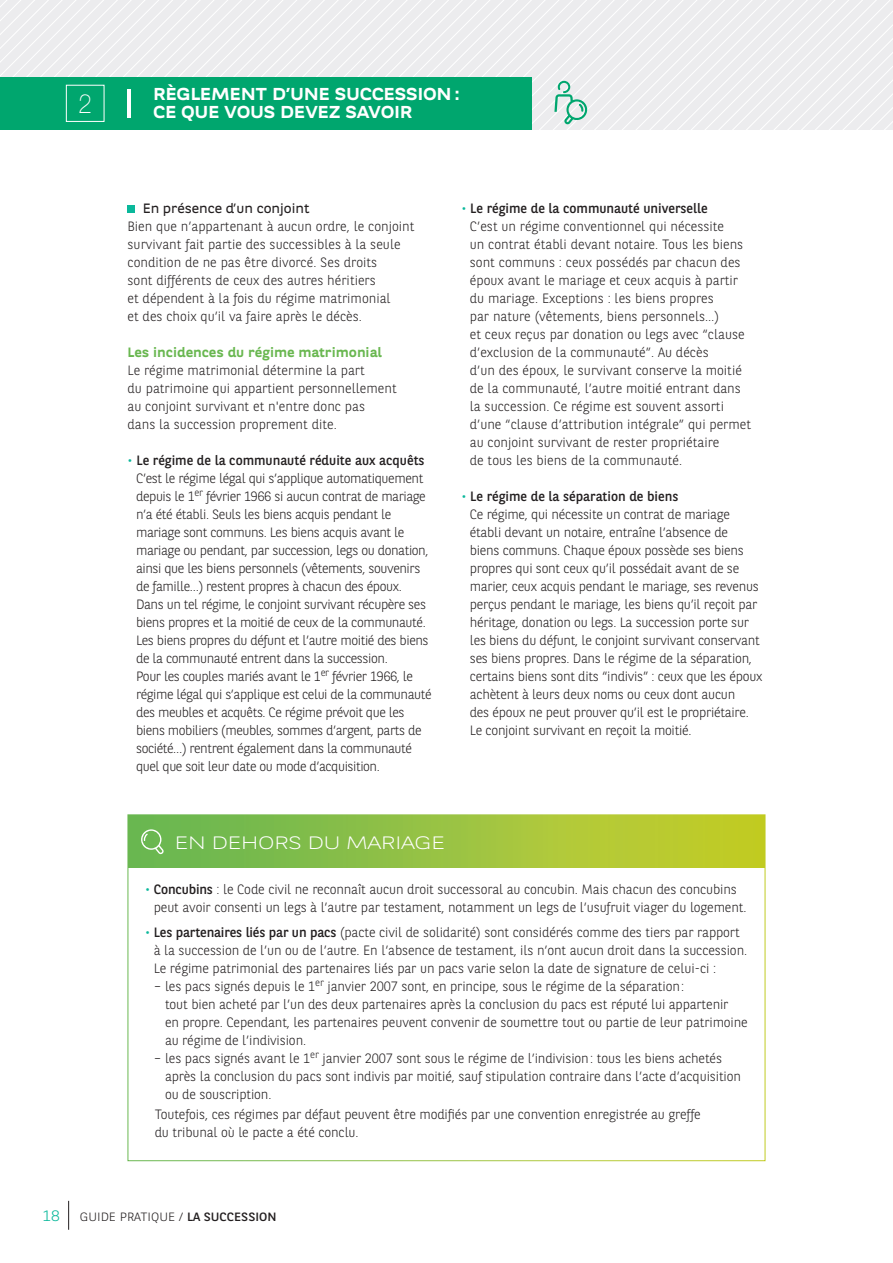
<style>
.page{position:relative;width:893px;height:1263px;background:#fff}
.page>*{position:absolute;margin:0;border:0;box-sizing:border-box;transform-origin:0 0}
.t1{font:100 26.7px "Helvetica Neue LT Std";color:#fff;scale:.9 1}
.Titres_Patates{font:300 18px "BNPP Expanded Sans";letter-spacing:-.03em;color:#fff;scale:1.11 1}
.RUBRIQUES{font:700 17.25px/18px "BNPP Expanded Sans";letter-spacing:-.02em;color:#fff;scale:.95 1}
.t2{font:300 15px "BNPP Sans";color:#0ab89b;scale:1.1 1}
.Body{font:300 13.5px/18px "BNPP Sans";letter-spacing:-.02em;color:#231f20}
.body_patates{font:300 13.5px/18px "BNPP Sans";letter-spacing:-.01em;color:#231f20}
.Body-2{font:300 13.5px/18px "BNPP Sans";color:#231f20}
.Body-3{font:13.5px "BNPP Sans";color:#231f20}
.Body-4{font:700 13.5px "BNPP Expanded Sans";color:#69b750;scale:.85 1}
.Body-5{font:13.5px "BNPP Expanded Sans";color:#231f20;scale:.85 1}
.t3{font:300 12px "BNPP Sans";color:#231f20;scale:1.1 1}
.s1{font-weight:300;color:#0ab89b}
.s2{color:#0ab89b}
.s3{font-weight:400}
</style>
<div class="page">
<svg style="left:277px;top:0;width:616px;height:77px"></svg>
<svg style="left:284px;top:7px;width:609px;height:70px"></svg>
<svg style="left:290px;top:14px;width:603px;height:63px"></svg>
<svg style="left:297px;top:21px;width:596px;height:56px"></svg>
<svg style="left:304px;top:28px;width:589px;height:49px"></svg>
<svg style="left:311px;top:35px;width:582px;height:42px"></svg>
<svg style="left:318px;top:42px;width:575px;height:35px"></svg>
<svg style="left:325px;top:49px;width:568px;height:28px"></svg>
<div style="left:0;top:77px;width:531px;height:53px;background:#00a66e"></div>
<svg style="left:68px;top:1201px;width:1px;height:29px"></svg>
<hr style="left:128px;top:89px;width:3px;height:29px;background:#fff">
<div style="left:66px;top:85px;width:38px;height:37px;border:1px solid #fff"></div>
<div style="left:128px;top:205px;width:7px;height:8px;background:#0ab89b"></div>
<div style="left:128px;top:815px;width:637px;height:52px;background:linear-gradient(to right,#66b657,#cbcf29)"></div>
<svg style="left:141px;top:829px;width:23px;height:25px"></svg>
<svg style="left:332px;top:56px;width:561px;height:74px"></svg>
<p class="t1" style="left:79px;top:88px;width:16px">2</p>
<p class="RUBRIQUES" style="left:153px;top:85px;width:324px">RÈGLEMENT D’UNE SUCCESSION :<br>CE QUE VOUS DEVEZ SAVOIR</p>
<p class="Body-5" style="left:143px;top:199px;width:198px">En présence d’un conjoint</p>
<p class="Body-2" style="left:128px;top:216px;width:288px">Bien que n’appartenant à aucun ordre, le conjoint survivant fait partie des successibles à la seule condition de ne pas être divorcé. Ses droits<br>sont différents de ceux des autres héritiers<br>et dépendent à la fois du régime matrimonial<br>et des choix qu’il va faire après le décès.</p>
<p class="Body-4" style="left:128px;top:343px;width:301px">Les incidences du régime matrimonial</p>
<p class="Body-2" style="left:128px;top:360px;width:271px">Le régime matrimonial détermine la part<br>du patrimoine qui appartient personnellement au conjoint survivant et n'entre donc pas<br>dans la succession proprement dite.</p>
<p class="Body-3" style="left:128px;top:451px;width:299px"><span class="s1">•</span> Le régime de la communauté réduite aux acquêts</p>
<p class="Body" style="left:136px;top:468px;width:297px">C’est le régime légal qui s’applique automatiquement depuis le 1<sup>er</sup> février 1966 si aucun contrat de mariage n’a été établi. Seuls les biens acquis pendant le mariage sont communs. Les biens acquis avant le mariage ou pendant, par succession, legs ou donation, ainsi que les biens personnels (vêtements, souvenirs de famille…) restent propres à chacun des époux.<br>Dans un tel régime, le conjoint survivant récupère ses biens propres et la moitié de ceux de la communauté.<br>Les biens propres du défunt et l’autre moitié des biens de la communauté entrent dans la succession.<br>Pour les couples mariés avant le 1<sup>er</sup> février 1966, le régime légal qui s’applique est celui de la communauté des meubles et acquêts. Ce régime prévoit que les biens mobiliers (meubles, sommes d’argent, parts de société…) rentrent également dans la communauté quel que soit leur date ou mode d’acquisition.</p>
<p class="Body-3" style="left:461px;top:199px;width:248px"><span class="s1">•</span> Le régime de la communauté universelle</p>
<p class="Body-2" style="left:470px;top:216px;width:283px">C’est un régime conventionnel qui nécessite<br>un contrat établi devant notaire. Tous les biens sont communs : ceux possédés par chacun des époux avant le mariage et ceux acquis à partir du mariage. Exceptions : les biens propres<br>par nature (vêtements, biens personnels…)<br>et ceux reçus par donation ou legs avec “clause d’exclusion de la communauté”. Au décès<br>d’un des époux, le survivant conserve la moitié de la communauté, l’autre moitié entrant dans la succession. Ce régime est souvent assorti d’une “clause d’attribution intégrale” qui permet au conjoint survivant de rester propriétaire<br>de tous les biens de la communauté.</p>
<p class="Body-3" style="left:461px;top:487px;width:219px"><span class="s1">•</span> Le régime de la séparation de biens</p>
<p class="Body" style="left:470px;top:504px;width:291px">Ce régime, qui nécessite un contrat de mariage établi devant un notaire, entraîne l’absence de biens communs. Chaque époux possède ses biens propres qui sont ceux qu’il possédait avant de se marier, ceux acquis pendant le mariage, ses revenus perçus pendant le mariage, les biens qu’il reçoit par héritage, donation ou legs. La succession porte sur les biens du défunt, le conjoint survivant conservant ses biens propres. Dans le régime de la séparation,</p>
<p class="Body" style="left:470px;top:666px;width:294px">certains biens sont dits “indivis” : ceux que les époux</p>
<p class="Body" style="left:470px;top:684px;width:280px">achètent à leurs deux noms ou ceux dont aucun des époux ne peut prouver qu’il est le propriétaire.<br>Le conjoint survivant en reçoit la moitié.</p>
<p class="Titres_Patates" style="left:175px;top:831px;width:245px">EN DEHORS DU MARIAGE</p>
<p class="body_patates" style="left:154px;top:880px;width:594px;text-indent:-8px"><span class="s2">•</span> <span class="s3">Concubins</span> : le Code civil ne reconnaît aucun droit successoral au concubin. Mais chacun des concubins peut avoir consenti un legs à l’autre par testament, notamment un legs de l’usufruit viager du logement.</p>
<p class="body_patates" style="left:154px;top:922px;width:595px;text-indent:-8px"><span class="s2">•</span> <span class="s3">Les partenaires liés par un pacs</span> (pacte civil de solidarité) sont considérés comme des tiers par rapport à la succession de l’un ou de l’autre. En l’absence de testament, ils n’ont aucun droit dans la succession.<br>Le régime patrimonial des partenaires liés par un pacs varie selon la date de signature de celui-ci :</p>
<p class="body_patates" style="left:165px;top:976px;width:584px;text-indent:-11px">– les pacs signés depuis le 1<sup>er</sup> janvier 2007 sont, en principe, sous le régime de la séparation:<br>tout bien acheté par l’un des deux partenaires après la conclusion du pacs est réputé lui appartenir<br>en propre. Cependant, les partenaires peuvent convenir de soumettre tout ou partie de leur patrimoine au régime de l’indivision.</p>
<p class="body_patates" style="left:165px;top:1048px;width:577px;text-indent:-11px">– les pacs signés avant le 1<sup>er</sup> janvier 2007 sont sous le régime de l’indivision: tous les biens achetés après la conclusion du pacs sont indivis par moitié, sauf stipulation contraire dans l’acte d’acquisition ou de souscription.</p>
<p class="body_patates" style="left:155px;top:1104px;width:548px">Toutefois, ces régimes par défaut peuvent être modifiés par une convention enregistrée au greffe du tribunal où le pacte a été conclu.</p>
<p class="t2" style="left:43px;top:1205px;width:17px">18</p>
<p class="t3" style="left:80px;top:1208px;width:180px">GUIDE PRATIQUE / <span class="s3">LA SUCCESSION</span></p>
</div>
